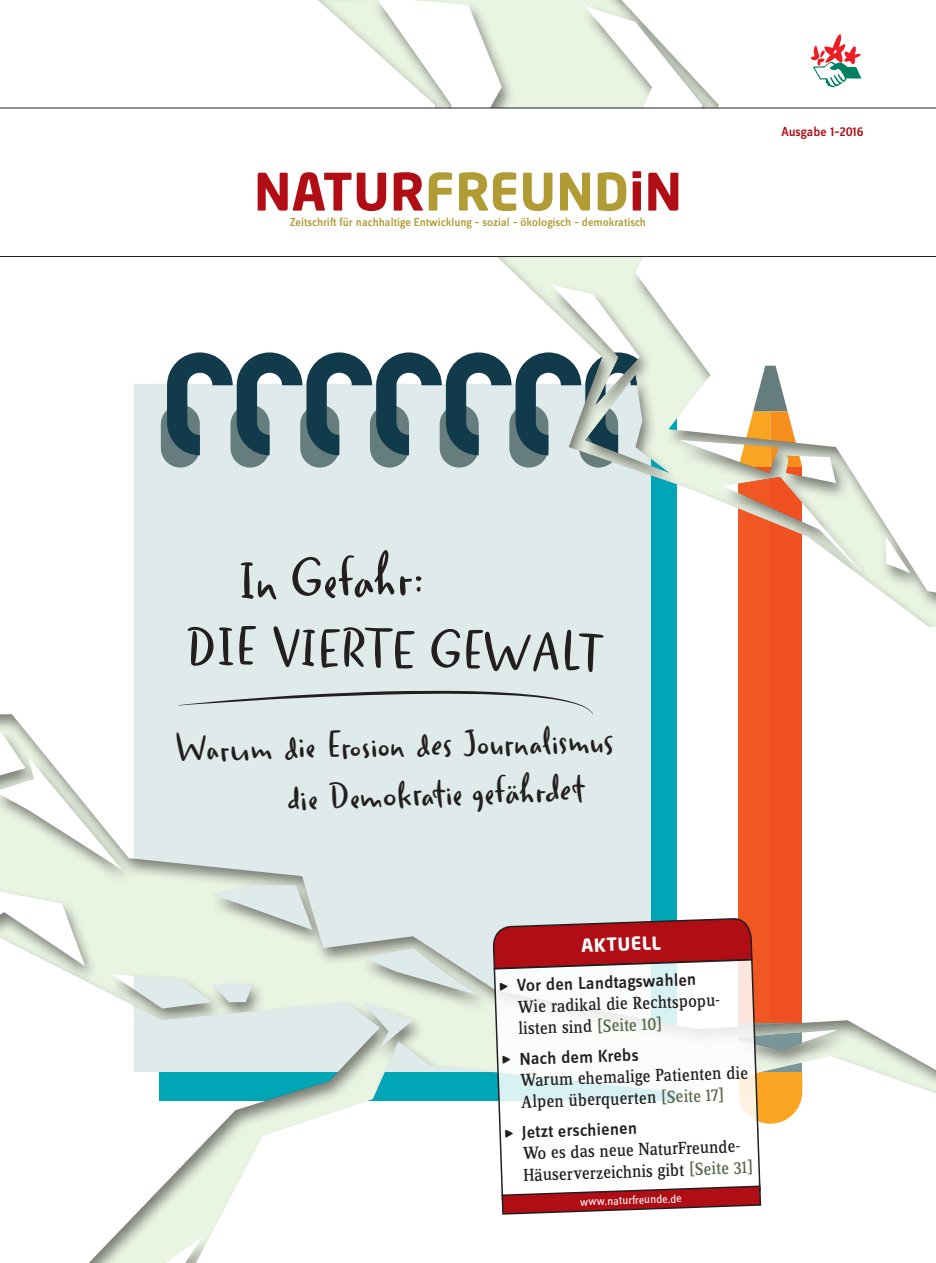
<style>
.page{position:relative;width:936px;height:1263px;background:#fff}
.page>*{position:absolute;margin:0;border:0;box-sizing:border-box;transform-origin:0 0}
.t1{font:600 57px "Duffy";color:#231f20}
.t2{font:700 51px "Neo Sans";letter-spacing:.01em;color:#b00d15}
.t3{font:600 39px "Duffy";color:#231f20}
.t4{font:18px/21.6px "Zine Serif Dis OT";color:#231f20}
.t5{font:500 18px "Zine Sans Dis OT";color:#231f20}
.t6{font:700 18px "Neo Sans";color:#fff}
.t7{font:500 13.5px "Zine Sans Dis OT";color:#b00d15}
.t8{font:500 12px "Zine Sans Dis OT";color:#b19b35}
.t9{font:12px "Zine Sans Dis OT";color:#fff}
.s1{color:#b19b35}
.s2{font-family:"NF Dfont Logo Und Specials";font-weight:400}
.s3{color:#58684b}
.s4{font-family:"Zine Sans Dis OT";color:#58684b}
</style>
<div class="page">
<div style="left:738px;top:467px;width:32px;height:556px;background:#f15722"></div>
<div style="left:770px;top:467px;width:32px;height:556px;background:#f15122"></div>
<div style="left:134px;top:384px;width:517px;height:328px;background:#dfeaeb"></div>
<div style="left:161px;top:405px;width:39px;height:62px;background:#667d7e;border-radius:20px"></div>
<div style="left:230px;top:405px;width:39px;height:62px;background:#667d7e;border-radius:20px"></div>
<svg style="left:167px;top:352px;width:132px;height:103px"></svg>
<div style="left:299px;top:0;width:636px;height:628px;background:#231f20;opacity:.55"></div>
<svg style="left:0;top:108px;width:935px;height:149px"></svg>
<div style="left:50px;top:216px;width:835px;height:16px;background:#fff"></div>
<div style="left:0;top:712px;width:935px;height:551px;background:#231f20;opacity:.55"></div>
<svg style="left:493px;top:918px;width:260px;height:40px;background:#ad262c"></svg>
<svg style="left:493px;top:958px;width:268px;height:243px"></svg>
<svg style="left:500px;top:1185px;width:261px;height:30px"></svg>
<svg style="left:178px;top:691px;width:415px;height:23px;background:#ccd5d6"></svg>
<h2 class="t2" style="left:254px;top:159px;width:429px">NATUR<span class="s1">FREUND</span>iN</h2>
<p class="t8" style="left:290px;top:216px;width:357px">Zeitschrift für nachhaltige Entwicklung – sozial – ökologisch – demokratisch</p>
<p class="t7" style="left:781px;top:125px;width:84px">Ausgabe 1–2016</p>
<h1 class="t1" style="left:239px;top:546px;width:185px;rotate:-2deg">In Gefahr:</h1>
<h1 class="t1" style="left:187px;top:611px;width:420px;rotate:1deg">DIE VIERTE GEWALT</h1>
<h3 class="t3" style="left:174px;top:724px;width:439px;rotate:-1deg">Waru m die Erosion des Journalismus</h3>
<h3 class="t3" style="left:286px;top:774px;width:299px;rotate:-2deg">die Demokratie gefährdet</h3>
<p class="t6" style="left:581px;top:934px;width:81px;rotate:-2deg">AKTUELL</p>
<p class="t5" style="left:499px;top:977px;width:198px;rotate:-2deg"><span class="s2">a</span> Vor den Landtagswahlen</p>
<p class="t4" style="left:517px;top:997px;width:208px;rotate:-2deg">Wie radikal die Rechtspopu&shy;listen sind <span class="s3">[Seite 10</span><span class="s4">]</span></p>
<p class="t5" style="left:502px;top:1050px;width:137px;rotate:-2deg"><span class="s2">a</span> Nach dem Krebs</p>
<p class="t4" style="left:520px;top:1070px;width:229px;rotate:-2deg">Warum ehemalige Patienten die<br>Alpen überquerten <span class="s3">[Seite 17</span><span class="s4">]</span></p>
<p class="t5" style="left:504px;top:1123px;width:133px;rotate:-2deg"><span class="s2">a</span> Jetzt erschienen</p>
<p class="t4" style="left:522px;top:1143px;width:231px;rotate:-2deg">Wo es das neue NaturFreunde-<br>Häuserverzeichnis gibt <span class="s3">[Seite 31]</span></p>
<p class="t9" style="left:579px;top:1196px;width:103px;rotate:-2deg">www.naturfreunde.de</p>
</div>
